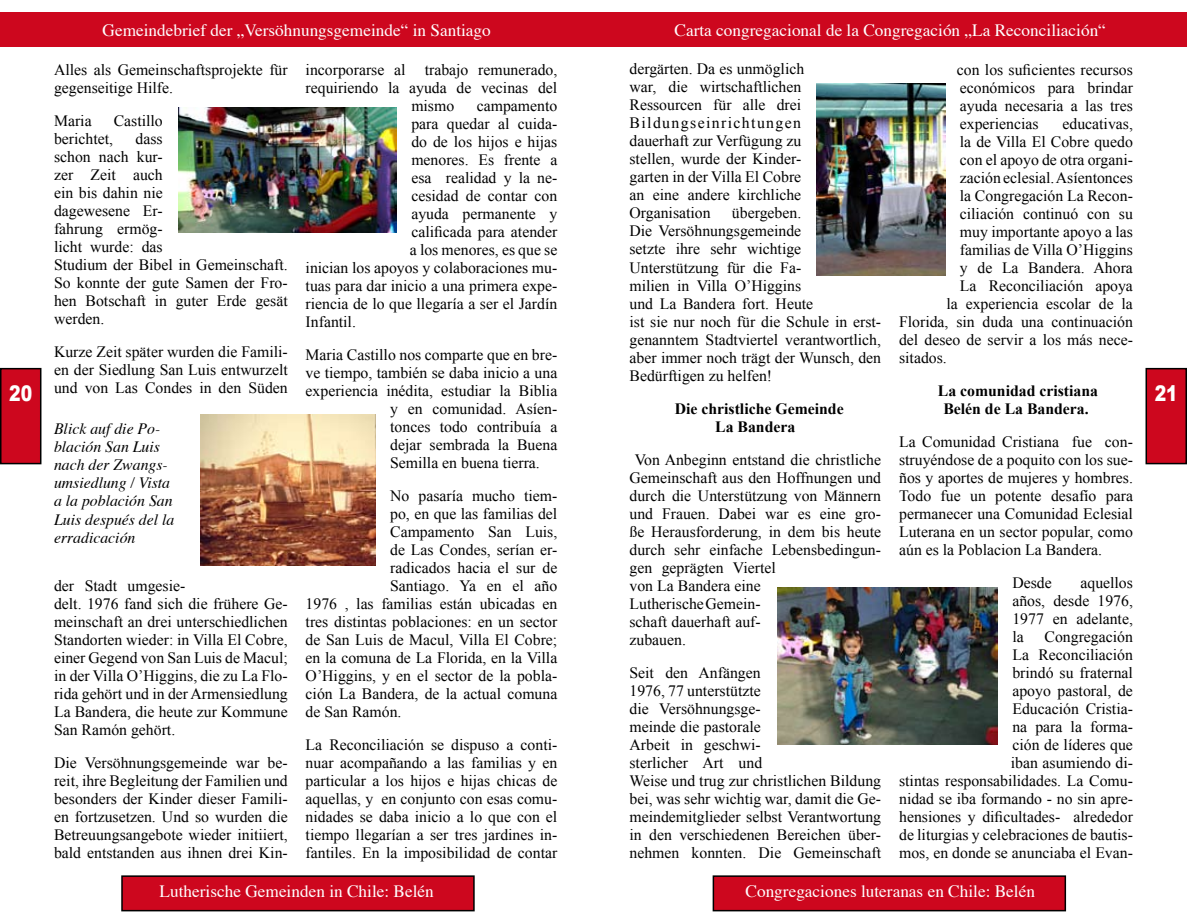
<style>
.page{position:relative;width:1187px;height:919px;background:#fff}
.page>*{position:absolute;margin:0;border:0;box-sizing:border-box;transform-origin:0 0}
.t1{font:900 21.6px "Arial";color:#fff;scale:.8 1}
.t2{font:17.25px "Times";color:#fff}
.t3{font:15.75px/18px "Times New Roman";color:#000}
.t4{font:italic 15.75px/18px "Times";color:#000}
.t5{font:700 15.75px/18px "Times New Roman";color:#000;text-align:center}
</style>
<div class="page">
<div style="left:1px;top:368px;width:40px;height:95px;background:#cd071e"></div>
<div style="left:0;top:368px;width:41px;height:96px;border:2px solid #000"></div>
<div style="left:0;top:13px;width:593px;height:34px;background:#cd071e"></div>
<div style="left:122px;top:876px;width:352px;height:34px;background:#cd071e"></div>
<div style="left:121px;top:875px;width:353px;height:36px;border:2px solid #000"></div>
<div style="left:593px;top:13px;width:593px;height:34px;background:#cd071e"></div>
<div style="left:713px;top:876px;width:352px;height:34px;background:#cd071e"></div>
<div style="left:712px;top:875px;width:353px;height:36px;border:2px solid #000"></div>
<div style="left:1146px;top:368px;width:40px;height:95px;background:#cd071e"></div>
<div style="left:1145px;top:368px;width:41px;height:96px;border:2px solid #000"></div>
<img style="left:179px;top:107px;width:217px;height:125px">
<img style="left:816px;top:84px;width:129px;height:192px">
<img style="left:777px;top:587px;width:220px;height:157px">
<img style="left:200px;top:414px;width:175px;height:152px">
<h1 class="t1" style="left:9px;top:378px;width:30px">20</h1>
<p class="t2" style="left:103px;top:14px;width:390px">Gemeindebrief der „Versöhnungsgemeinde“ in Santiago</p>
<p class="t2" style="left:674px;top:14px;width:433px">Carta congregacional de la Congregación „La Reconciliación“</p>
<p class="t3" style="left:54px;top:60px;width:235px">Alles als Gemeinschaftsprojekte für gegenseitige Hilfe.</p>
<p class="t3" style="left:54px;top:111px;width:39px">Maria</p>
<p class="t3" style="left:114px;top:111px;width:50px">Castillo</p>
<p class="t3" style="left:54px;top:129px;width:61px">berichtet,</p>
<p class="t3" style="left:54px;top:129px;width:235px;text-indent:82px">dass<br>schon nach kur-<br>zer Zeit auch<br>ein bis dahin nie<br>dagewesene Er-<br>fahrung ermög-<br>licht wurde: das<br>Studium der Bibel in Gemeinschaft.<br>So konnte der gute Samen der Fro&shy;hen Botschaft in guter Erde gesät werden.</p>
<p class="t3" style="left:54px;top:342px;width:235px;text-align:justify">Kurze Zeit später wurden die Famili&shy;en der Siedlung San Luis entwurzelt und von Las Condes in den Süden</p>
<p class="t4" style="left:54px;top:419px;width:122px">Blick auf die Po&shy;blación San Luis nach der Zwangs&shy;umsiedlung / Vista a la población San<br>Luis después del la erradicación</p>
<p class="t3" style="left:54px;top:576px;width:235px">der Stadt umgesie-<br>delt. 1976 fand sich die frühere Ge&shy;meinschaft an drei unterschiedlichen<br>Standorten wieder: in Villa El Cobre, einer Gegend von San Luis de Macul; in der Villa O’Higgins, die zu La Flo&shy;rida gehört und in der Armensiedlung<br>La Bandera, die heute zur Kommune<br>San Ramón gehört.</p>
<p class="t3" style="left:54px;top:753px;width:235px;text-align:justify">Die Versöhnungsgemeinde war be&shy;reit, ihre Begleitung der Familien und besonders der Kinder dieser Famili&shy;en fortzusetzen. Und so wurden die Betreuungsangebote wieder initiiert, bald entstanden aus ihnen drei Kin-</p>
<p class="t3" style="left:305px;top:60px;width:253px;text-align:center">incorporarse al trabajo remunerado, requiriendo la ayuda de vecinas del mismo</p>
<p class="t3" style="left:477px;top:96px;width:82px">campamento</p>
<p class="t3" style="left:411px;top:114px;width:147px">para quedar al cuida-</p>
<p class="t3" style="left:411px;top:132px;width:147px">do de los hijos e hijas</p>
<p class="t3" style="left:411px;top:150px;width:147px">menores. Es frente a</p>
<p class="t3" style="left:411px;top:168px;width:147px">esa realidad y la ne-</p>
<p class="t3" style="left:411px;top:186px;width:147px">cesidad de contar con</p>
<p class="t3" style="left:411px;top:204px;width:147px">ayuda permanente y</p>
<p class="t3" style="left:411px;top:222px;width:147px">calificada para atender</p>
<p class="t3" style="left:410px;top:240px;width:149px">a los menores, es que se</p>
<p class="t3" style="left:305px;top:258px;width:253px">inician los apoyos y colaboraciones mu-</p>
<p class="t3" style="left:305px;top:276px;width:253px">tuas para dar inicio a una primera expe-</p>
<p class="t3" style="left:305px;top:294px;width:253px">riencia de lo que llegaría a ser el Jardín</p>
<p class="t3" style="left:305px;top:312px;width:52px">Infantil.</p>
<p class="t3" style="left:305px;top:345px;width:253px">Maria Castillo nos comparte que en bre-</p>
<p class="t3" style="left:305px;top:363px;width:253px">ve tiempo, también se daba inicio a una</p>
<p class="t3" style="left:305px;top:381px;width:253px">experiencia inédita, estudiar la Biblia</p>
<p class="t3" style="left:390px;top:399px;width:169px">y en comunidad. Asíen-</p>
<p class="t3" style="left:390px;top:417px;width:169px">tonces todo contribuía a</p>
<p class="t3" style="left:390px;top:435px;width:169px">dejar sembrada la Buena</p>
<p class="t3" style="left:390px;top:453px;width:151px">Semilla en buena tierra.</p>
<p class="t3" style="left:390px;top:486px;width:169px">No pasaría mucho tiem-</p>
<p class="t3" style="left:390px;top:504px;width:169px">po, en que las familias del</p>
<p class="t3" style="left:390px;top:522px;width:169px">Campamento San Luis,</p>
<p class="t3" style="left:390px;top:540px;width:169px">de Las Condes, serían er-</p>
<p class="t3" style="left:390px;top:558px;width:169px">radicados hacia el sur de</p>
<p class="t3" style="left:390px;top:576px;width:169px">Santiago. Ya en el año</p>
<p class="t3" style="left:305px;top:594px;width:253px">1976 , las familias están ubicadas en</p>
<p class="t3" style="left:305px;top:612px;width:253px">tres distintas poblaciones: en un sector</p>
<p class="t3" style="left:305px;top:630px;width:253px">de San Luis de Macul, Villa El Cobre;</p>
<p class="t3" style="left:305px;top:648px;width:253px">en la comuna de La Florida, en la Villa</p>
<p class="t3" style="left:305px;top:666px;width:253px">O’Higgins, y en el sector de la pobla-</p>
<p class="t3" style="left:305px;top:684px;width:253px">ción La Bandera, de la actual comuna</p>
<p class="t3" style="left:305px;top:702px;width:97px">de San Ramón.</p>
<p class="t3" style="left:305px;top:735px;width:253px;text-align:justify">La Reconciliación se dispuso a conti&shy;nuar acompañando a las familias y en particular a los hijos e hijas chicas de aquellas, y en conjunto con esas comu&shy;nidades se daba inicio a lo que con el tiempo llegarían a ser tres jardines in&shy;fantiles. En la imposibilidad de contar</p>
<p class="t3" style="left:629px;top:60px;width:176px">dergärten. Da es unmöglich war, die wirtschaftlichen<br>Ressourcen für alle drei<br>Bildungseinrichtungen dauerhaft zur Verfügung zu stellen, wurde der Kinder&shy;garten in der Villa El Cobre an eine andere kirchliche<br>Organisation</p>
<p class="t3" style="left:629px;top:204px;width:253px;text-indent:102px">übergeben.<br>Die Versöhnungsgemeinde<br>setzte ihre sehr wichtige<br>Unterstützung für die Fa-<br>milien in Villa O’Higgins<br>und La Bandera fort. Heute<br>ist sie nur noch für die Schule in erst&shy;genanntem Stadtviertel verantwortlich, aber immer noch trägt der Wunsch, den<br>Bedürftigen zu helfen!</p>
<p class="t5" style="left:674px;top:399px;width:170px">Die christliche Gemeinde<br>La Bandera</p>
<p class="t3" style="left:629px;top:450px;width:253px;text-indent:5px">Von Anbeginn entstand die christliche<br>Gemeinschaft aus den Hoffnungen und durch die Unterstützung von Männern und Frauen. Dabei war es eine gro&shy;ße Herausforderung, in dem bis heute durch sehr einfache Lebensbedingun&shy;gen geprägten Viertel<br>von La Bandera eine<br>Lutherische Gemein-<br>schaft dauerhaft auf-<br>zubauen.</p>
<p class="t3" style="left:629px;top:663px;width:253px">Seit den Anfängen<br>1976, 77 unterstützte<br>die Versöhnungsge-<br>meinde die pastorale<br>Arbeit in geschwi-<br>sterlicher Art und<br>Weise und trug zur christlichen Bildung bei, was sehr wichtig war, damit die Ge&shy;meindemitglieder selbst Verantwortung in den verschiedenen Bereichen über&shy;nehmen konnten. Die Gemeinschaft</p>
<p class="t3" style="left:956px;top:60px;width:177px;text-align:justify">con los suficientes recursos económicos para brindar ayuda necesaria a las tres experiencias</p>
<p class="t3" style="left:1062px;top:114px;width:72px">educativas,</p>
<p class="t3" style="left:959px;top:132px;width:174px">la de Villa El Cobre quedo</p>
<p class="t3" style="left:959px;top:150px;width:174px">con el apoyo de otra organi-</p>
<p class="t3" style="left:959px;top:168px;width:174px">zación eclesial. Asíentonces</p>
<p class="t3" style="left:959px;top:186px;width:174px">la Congregación La Recon-</p>
<p class="t3" style="left:959px;top:204px;width:174px">ciliación continuó con su</p>
<p class="t3" style="left:959px;top:222px;width:174px">muy importante apoyo a las</p>
<p class="t3" style="left:959px;top:240px;width:174px">familias de Villa O’Higgins</p>
<p class="t3" style="left:959px;top:258px;width:174px">y de La Bandera. Ahora</p>
<p class="t3" style="left:959px;top:276px;width:174px">La Reconciliación apoya</p>
<p class="t3" style="left:946px;top:294px;width:188px">la experiencia escolar de la</p>
<p class="t3" style="left:899px;top:312px;width:235px">Florida, sin duda una continuación</p>
<p class="t3" style="left:899px;top:330px;width:235px">del deseo de servir a los más nece-</p>
<p class="t3" style="left:899px;top:348px;width:49px">sitados.</p>
<p class="t5" style="left:937px;top:381px;width:162px">La comunidad cristiana<br>Belén de La Bandera.</p>
<p class="t3" style="left:899px;top:432px;width:235px;text-align:justify">La Comunidad Cristiana fue con&shy;struyéndose de a poquito con los sue&shy;ños y aportes de mujeres y hombres.<br>Todo fue un potente desafío para permanecer una Comunidad Eclesial Luterana en un sector popular, como aún es la Poblacion La Bandera.</p>
<p class="t3" style="left:1012px;top:573px;width:41px">Desde</p>
<p class="t3" style="left:1012px;top:573px;width:122px;text-align:justify;text-indent:68px">aquellos años, desde 1976, 1977 en adelante, la</p>
<p class="t3" style="left:899px;top:627px;width:235px;text-align:right">Congregación<br>La Reconciliación<br>brindó su fraternal<br>apoyo pastoral, de<br>Educación Cristia-<br>na para la forma-<br>ción de líderes que<br>iban asumiendo di-<br>stintas responsabilidades. La Comu&shy;nidad se iba formando - no sin apre&shy;hensiones y dificultades- alrededor de liturgias y celebraciones de bautis&shy;mos, en donde se anunciaba el Evan-</p>
<p class="t2" style="left:160px;top:874px;width:276px">Lutherische Gemeinden in Chile: Belén</p>
<p class="t2" style="left:745px;top:874px;width:291px">Congregaciones luteranas en Chile: Belén</p>
<h1 class="t1" style="left:1154px;top:378px;width:30px">21</h1>
</div>
